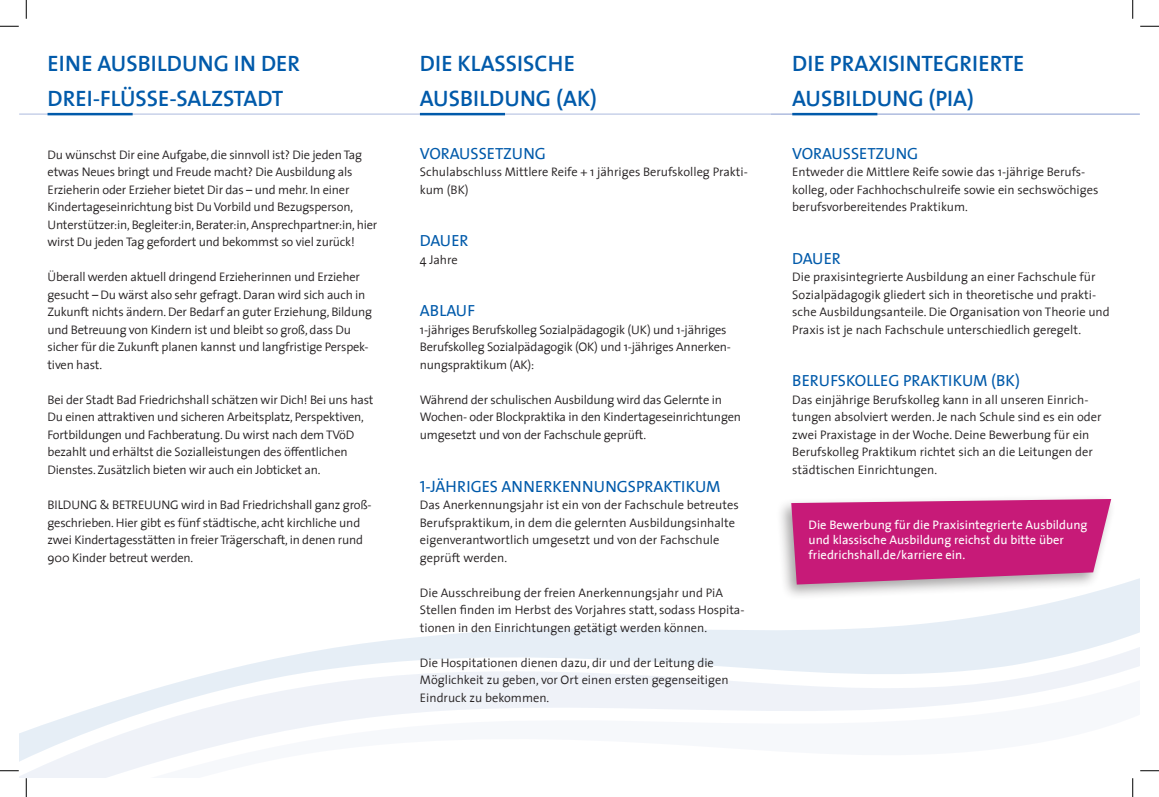
<style>
.page{position:relative;width:1159px;height:797px;background:#fff}
.page>*{position:absolute;margin:0;border:0;box-sizing:border-box;transform-origin:0 0}
.t1{font:600 22.5px/35px "The Sans";color:#015aaa}
.t2{font:16.25px "The Sans";color:#015aaa}
.t3{font:300 12.5px/17.5px "The Sans";letter-spacing:-.015em;color:#231f20}
.t4{font:12.5px/15px "The Sans";color:#fff}
.s1{font-family:"The Sans Caps"}
</style>
<div class="page">
<svg style="left:19px;top:579px;width:1120px;height:198px"></svg>
<hr style="left:19px;top:114px;width:1120px;height:1px;background:#acbade">
<hr style="left:48px;top:113px;width:85px;height:2px;background:#015aaa">
<hr style="left:420px;top:113px;width:85px;height:2px;background:#015aaa">
<hr style="left:792px;top:113px;width:85px;height:2px;background:#015aaa">
<div style="left:776px;top:494px;width:339px;height:106px;background:#231f20;opacity:.4"></div>
<svg style="left:791px;top:499px;width:319px;height:85px;background:#c93184"></svg>
<svg style="left:0;top:25px;width:19px;height:2px"></svg>
<svg style="left:1140px;top:25px;width:18px;height:2px"></svg>
<svg style="left:0;top:770px;width:19px;height:1px"></svg>
<svg style="left:1140px;top:770px;width:18px;height:1px"></svg>
<svg style="left:25px;top:0;width:2px;height:19px"></svg>
<svg style="left:25px;top:778px;width:2px;height:19px"></svg>
<svg style="left:1132px;top:0;width:1px;height:19px"></svg>
<svg style="left:1132px;top:778px;width:1px;height:19px"></svg>
<h1 class="t1" style="left:48px;top:45px;width:254px">EINE AUSBILDUNG IN DER<br>DREI-FLÜSSE-SALZSTADT</h1>
<p class="t3" style="left:48px;top:145px;width:331px">Du wünschst Dir eine Aufgabe, die sinnvoll ist? Die jeden Tag etwas Neues bringt und Freude macht? Die Ausbildung als Erzieherin oder Erzieher bietet Dir das – und mehr. In einer Kindertageseinrichtung bist Du Vorbild und Bezugsperson, Unterstützer:in, Begleiter:in, Berater:in, Ansprechpartner:in, hier wirst Du jeden Tag gefordert und bekommst so viel zurück!</p>
<p class="t3" style="left:48px;top:268px;width:326px">Überall werden aktuell dringend Erzieherinnen und Erzieher gesucht – Du wärst also sehr gefragt. Daran wird sich auch in Zukunft nichts ändern. Der Bedarf an guter Erziehung, Bildung und Betreuung von Kindern ist und bleibt so groß, dass Du sicher für die Zukunft planen kannst und langfristige Perspek&shy;tiven hast.</p>
<p class="t3" style="left:48px;top:390px;width:327px">Bei der Stadt Bad Friedrichshall schätzen wir Dich! Bei uns hast Du einen attraktiven und sicheren Arbeitsplatz, Perspektiven, Fortbildungen und Fachberatung. Du wirst nach dem TVöD bezahlt und erhältst die Sozialleistungen des öffentlichen Dienstes. Zusätzlich bieten wir auch ein Jobticket an.</p>
<p class="t3" style="left:48px;top:495px;width:325px">BILDUNG &amp; BETREUUNG wird in Bad Friedrichshall ganz groß&shy;geschrieben. Hier gibt es fünf städtische, acht kirchliche und zwei Kindertagesstätten in freier Trägerschaft, in denen rund 900 Kinder betreut werden.</p>
<h1 class="t1" style="left:420px;top:45px;width:179px">DIE KLASSISCHE<br>AUSBILDUNG (AK)</h1>
<h2 class="t2" style="left:420px;top:140px;width:127px">VORAUSSETZUNG</h2>
<p class="t3" style="left:420px;top:163px;width:329px">Schulabschluss Mittlere Reife + 1 jähriges Berufskolleg Prakti&shy;kum (BK)</p>
<h2 class="t2" style="left:420px;top:227px;width:50px">DAUER</h2>
<p class="t3" style="left:420px;top:250px;width:39px">4 Jahre</p>
<h2 class="t2" style="left:420px;top:297px;width:57px">ABLAUF</h2>
<p class="t3" style="left:420px;top:320px;width:312px">1-jähriges Berufskolleg Sozialpädagogik (UK) und 1-jähriges<br>Berufskolleg Sozialpädagogik (OK) und 1-jähriges Annerken&shy;nungspraktikum (AK):</p>
<p class="t3" style="left:420px;top:390px;width:322px">Während der schulischen Ausbildung wird das Gelernte in<br>Wochen- oder Blockpraktika in den Kindertageseinrichtungen umgesetzt und von der Fachschule geprüft.</p>
<h2 class="t2" style="left:420px;top:472px;width:302px"><span class="s1">1</span>-JÄHRIGES ANNERKENNUNGSPRAKTIKUM</h2>
<p class="t3" style="left:420px;top:495px;width:320px">Das Anerkennungsjahr ist ein von der Fachschule betreutes Berufspraktikum, in dem die gelernten Ausbildungsinhalte eigenverantwortlich umgesetzt und von der Fachschule geprüft werden.</p>
<p class="t3" style="left:420px;top:583px;width:326px">Die Ausschreibung der freien Anerkennungsjahr und PiA<br>Stellen finden im Herbst des Vorjahres statt, sodass Hospita&shy;tionen in den Einrichtungen getätigt werden können.</p>
<p class="t3" style="left:420px;top:653px;width:310px">Die Hospitationen dienen dazu, dir und der Leitung die<br>Möglichkeit zu geben, vor Ort einen ersten gegenseitigen<br>Eindruck zu bekommen.</p>
<h1 class="t1" style="left:792px;top:45px;width:233px">DIE PRAXISINTEGRIERTE<br>AUSBILDUNG (PIA)</h1>
<h2 class="t2" style="left:792px;top:140px;width:127px">VORAUSSETZUNG</h2>
<p class="t3" style="left:792px;top:163px;width:307px">Entweder die Mittlere Reife sowie das 1-jährige Berufs&shy;kolleg, oder Fachhochschulreife sowie ein sechswöchiges berufsvorbereitendes Praktikum.</p>
<h2 class="t2" style="left:792px;top:245px;width:50px">DAUER</h2>
<p class="t3" style="left:792px;top:268px;width:319px">Die praxisintegrierte Ausbildung an einer Fachschule für Sozialpädagogik gliedert sich in theoretische und prakti&shy;sche Ausbildungsanteile. Die Organisation von Theorie und Praxis ist je nach Fachschule unterschiedlich geregelt.</p>
<h2 class="t2" style="left:792px;top:367px;width:229px">BERUFSKOLLEG PRAKTIKUM (BK)</h2>
<p class="t3" style="left:792px;top:390px;width:311px">Das einjährige Berufskolleg kann in all unseren Einrich&shy;tungen absolviert werden. Je nach Schule sind es ein oder zwei Praxistage in der Woche. Deine Bewerbung für ein Berufskolleg Praktikum richtet sich an die Leitungen der städtischen Einrichtungen.</p>
<p class="t4" style="left:808px;top:517px;width:280px">Die Bewerbung für die Praxisintegrierte Ausbildung und klassische Ausbildung reichst du bitte über friedrichshall.de/karriere ein.</p>
</div>
